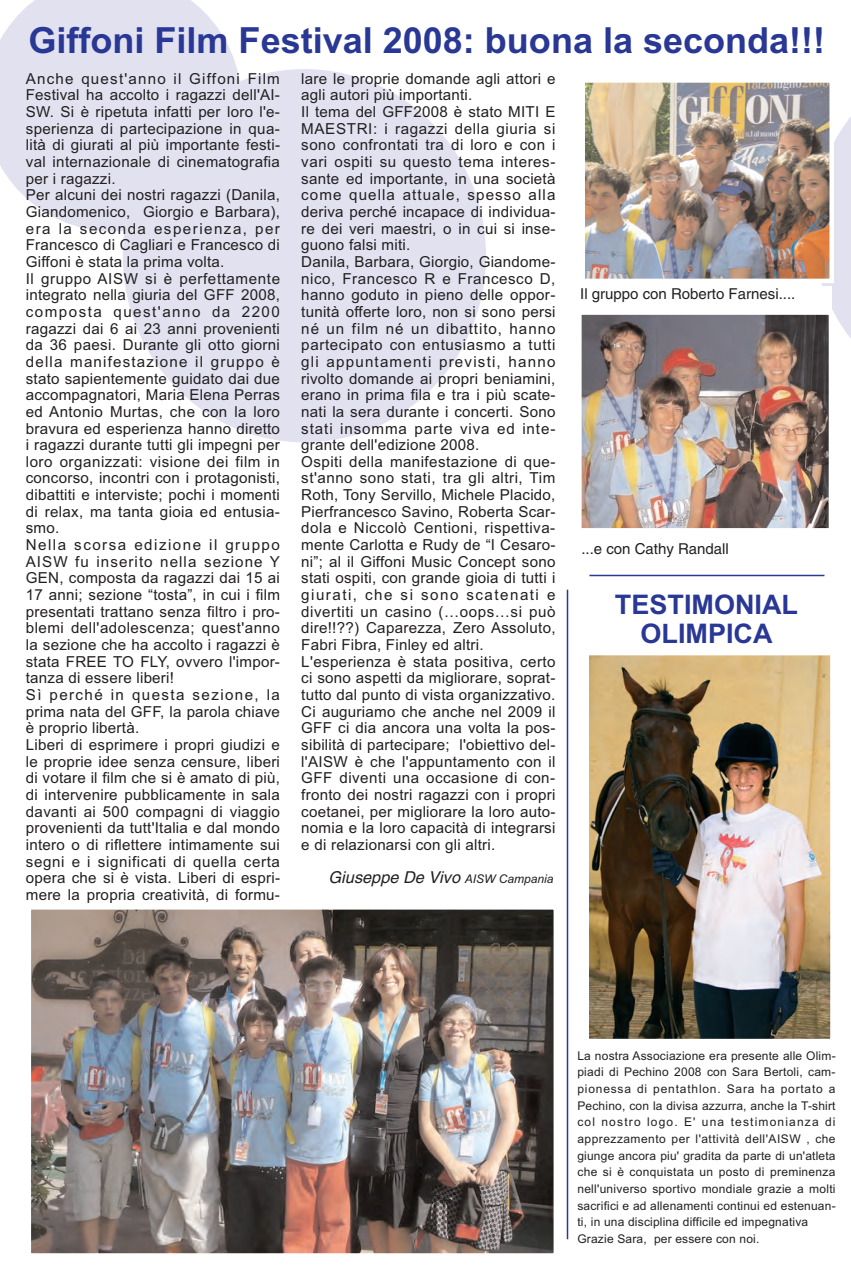
<style>
.page{position:relative;width:851px;height:1276px;background:#fff}
.page>*{position:absolute;margin:0;border:0;box-sizing:border-box;transform-origin:0 0}
.t1{font:700 36px "Arial";color:#293795}
.t2{font:700 27px/29.7px "Arial";color:#293795;text-align:center}
.t3{font:italic 16.35px "Helvetica";color:#231f20}
.t4{font:15.15px/16.6px "Arial";letter-spacing:.015em;color:#231f20}
.t5{font:15px "Helvetica";color:#231f20}
.t6{font:12px/16.6px "Arial";letter-spacing:.015em;color:#231f20}
.s1{font-family:"Arial";font-size:12px}
</style>
<div class="page">
<svg style="left:821px;top:118px;width:29px;height:219px"></svg>
<svg style="left:0;top:0;width:240px;height:231px;background:#e3e3f1"></svg>
<div style="left:123px;top:69px;width:363px;height:373px;background:#e1e1f0;border-radius:50%"></div>
<img style="left:582px;top:315px;width:246px;height:212px">
<div style="left:577px;top:310px;width:256px;height:222px;border:4px solid #fff"></div>
<img style="left:32px;top:910px;width:521px;height:342px">
<div style="left:27px;top:905px;width:531px;height:352px;border:4px solid #fff"></div>
<img style="left:585px;top:83px;width:243px;height:195px">
<div style="left:580px;top:78px;width:253px;height:205px;border:4px solid #fff"></div>
<hr style="left:589px;top:575px;width:235px;height:1px;background:#293795">
<hr style="left:566px;top:589px;width:2px;height:650px;background:#293795">
<div style="left:578px;top:286px;width:253px;height:23px;background:#fff"></div>
<img style="left:589px;top:656px;width:240px;height:382px">
<div style="left:584px;top:651px;width:250px;height:392px;border:4px solid #fff"></div>
<h1 class="t1" style="left:28px;top:19px;width:798px">Giffoni Film Festival 2008: buona la seconda!!!</h1>
<p class="t4" style="left:26px;top:70px;width:256px">Anche quest'anno il Giffoni Film Festival ha accolto i ragazzi dell'AI-SW. Si è ripetuta infatti per loro l'e&shy;sperienza di partecipazione in qua&shy;lità di giurati al più importante festi&shy;val internazionale di cinematografia per i ragazzi.<br>Per alcuni dei nostri ragazzi (Danila, Giandomenico, Giorgio e Barbara), era la seconda esperienza, per Francesco di Cagliari e Francesco di Giffoni è stata la prima volta.<br>Il gruppo AISW si è perfettamente integrato nella giuria del GFF 2008, composta quest'anno da 2200 ragazzi dai 6 ai 23 anni provenienti da 36 paesi. Durante gli otto giorni della manifestazione il gruppo è stato sapientemente guidato dai due accompagnatori, Maria Elena Perras ed Antonio Murtas, che con la loro bravura ed esperienza hanno diretto i ragazzi durante tutti gli impegni per loro organizzati: visione dei film in concorso, incontri con i protagonisti, dibattiti e interviste; pochi i momenti di relax, ma tanta gioia ed entusia&shy;smo.<br>Nella scorsa edizione il gruppo AISW fu inserito nella sezione Y GEN, composta da ragazzi dai 15 ai 17 anni; sezione “tosta”, in cui i film presentati trattano senza filtro i pro&shy;blemi dell'adolescenza; quest'anno la sezione che ha accolto i ragazzi è stata FREE TO FLY, ovvero l'impor&shy;tanza di essere liberi!<br>Sì perché in questa sezione, la prima nata del GFF, la parola chiave è proprio libertà.<br>Liberi di esprimere i propri giudizi e le proprie idee senza censure, liberi di votare il film che si è amato di più, di intervenire pubblicamente in sala davanti ai 500 compagni di viaggio provenienti da tutt'Italia e dal mondo intero o di riflettere intimamente sui segni e i significati di quella certa opera che si è vista. Liberi di espri&shy;mere la propria creatività, di formu-</p>
<p class="t4" style="left:301px;top:70px;width:256px">lare le proprie domande agli attori e agli autori più importanti.<br>Il tema del GFF2008 è stato MITI E MAESTRI: i ragazzi della giuria si sono confrontati tra di loro e con i vari ospiti su questo tema interes&shy;sante ed importante, in una società come quella attuale, spesso alla deriva perché incapace di individua&shy;re dei veri maestri, o in cui si inse&shy;guono falsi miti.<br>Danila, Barbara, Giorgio, Giandome&shy;nico, Francesco R e Francesco D, hanno goduto in pieno delle oppor&shy;tunità offerte loro, non si sono persi né un film né un dibattito, hanno partecipato con entusiasmo a tutti gli appuntamenti previsti, hanno rivolto domande ai propri beniamini, erano in prima fila e tra i più scate&shy;nati la sera durante i concerti. Sono stati insomma parte viva ed inte&shy;grante dell'edizione 2008.<br>Ospiti della manifestazione di que&shy;st'anno sono stati, tra gli altri, Tim Roth, Tony Servillo, Michele Placido, Pierfrancesco Savino, Roberta Scar&shy;dola e Niccolò Centioni, rispettiva&shy;mente Carlotta e Rudy de “I Cesaro&shy;ni”; al il Giffoni Music Concept sono stati ospiti, con grande gioia di tutti i giurati, che si sono scatenati e divertiti un casino (…oops…si può dire!!??) Caparezza, Zero Assoluto, Fabri Fibra, Finley ed altri.<br>L'esperienza è stata positiva, certo ci sono aspetti da migliorare, soprat&shy;tutto dal punto di vista organizzativo.<br>Ci auguriamo che anche nel 2009 il GFF ci dia ancora una volta la pos&shy;sibilità di partecipare; l'obiettivo del&shy;l'AISW è che l'appuntamento con il GFF diventi una occasione di con&shy;fronto dei nostri ragazzi con i propri coetanei, per migliorare la loro auto&shy;nomia e la loro capacità di integrarsi e di relazionarsi con gli altri.</p>
<p class="t5" style="left:580px;top:288px;width:217px">Il gruppo con Roberto Farnesi....</p>
<p class="t5" style="left:581px;top:543px;width:149px">...e con Cathy Randall</p>
<h2 class="t2" style="left:615px;top:589px;width:185px">TESTIMONIAL<br>OLIMPICA</h2>
<p class="t3" style="left:328px;top:871px;width:226px">Giuseppe De Vivo <span class="s1">AISW Campania</span></p>
<p class="t6" style="left:577px;top:1047px;width:260px">La nostra Associazione era presente alle Olim&shy;piadi di Pechino 2008 con Sara Bertoli, cam&shy;pionessa di pentathlon. Sara ha portato a Pechino, con la divisa azzurra, anche la T-shirt col nostro logo. E' una testimonianza di apprezzamento per l'attività dell'AISW , che giunge ancora piu' gradita da parte di un'atleta che si è conquistata un posto di preminenza nell'universo sportivo mondiale grazie a molti sacrifici e ad allenamenti continui ed estenuan&shy;ti, in una disciplina difficile ed impegnativa Grazie Sara, per essere con noi.</p>
</div>
